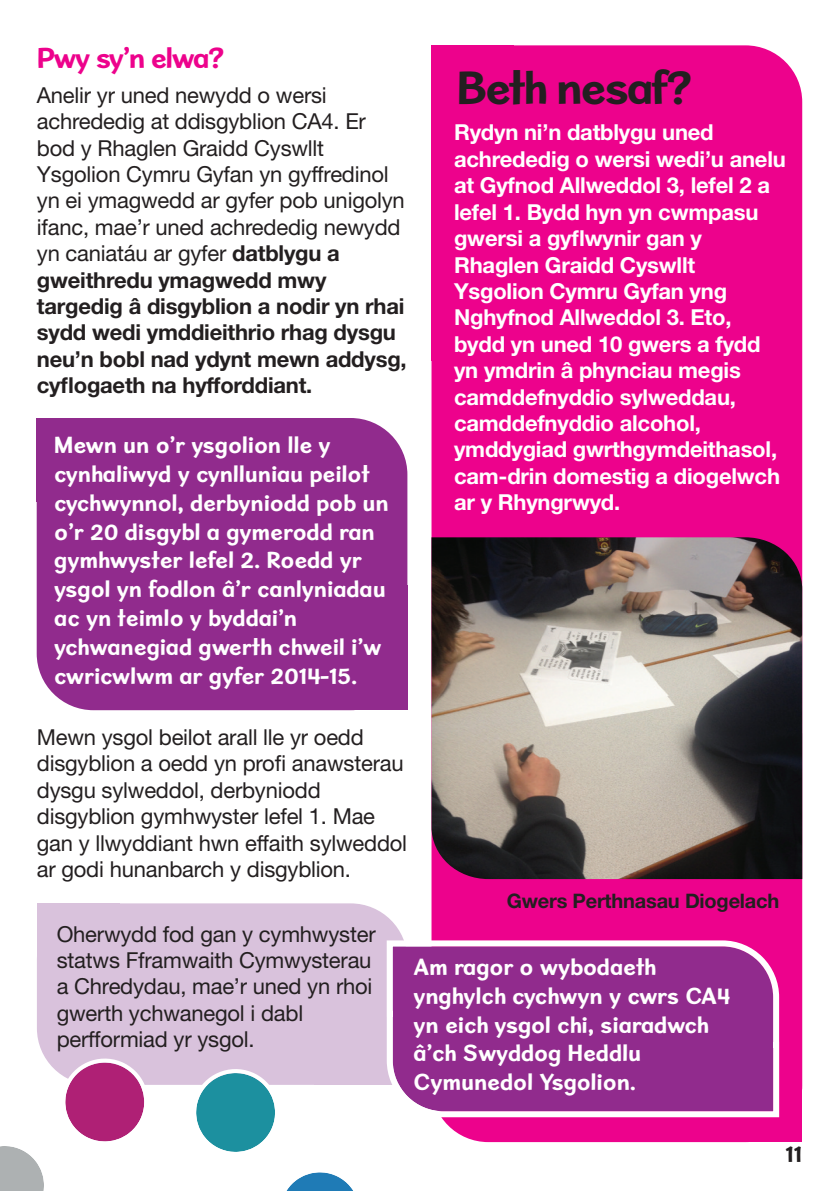
<style>
.page{position:relative;width:840px;height:1191px;background:#fff}
.page>*{position:absolute;margin:0;border:0;box-sizing:border-box;transform-origin:0 0}
.t1{font:700 48px "Sweater School Rg";letter-spacing:-.05em;color:#231f20}
.t2{font:700 30px "Sweater School Rg";letter-spacing:-.05em;color:#ed028c}
.t3{font:700 24px/28.8px "Sweater School Rg";letter-spacing:-.01em;color:#fff}
.t4{font:700 24px "Sweater School Rg";color:#231f20}
.t5{font:22px/26.4px "Helvetica Neue LT Std";letter-spacing:-.01em;color:#231f20}
.t6{font:700 22px/26.4px "Helvetica Neue LT Std";letter-spacing:-.01em;color:#fff}
.t7{font:700 20px "Helvetica Neue LT Std";letter-spacing:-.01em;color:#231f20}
.s1{font-weight:700}
</style>
<div class="page">
<div style="left:37px;top:903px;width:370px;height:181px;background:#d9c2dc;border-radius:57px"></div>
<div style="left:314px;top:1007px;width:93px;height:77px;background:#d9c2dc"></div>
<div style="left:37px;top:903px;width:82px;height:52px;background:#d9c2dc"></div>
<div style="left:37px;top:418px;width:370px;height:292px;background:#912b8d;border-radius:57px"></div>
<div style="left:313px;top:585px;width:94px;height:125px;background:#912b8d"></div>
<div style="left:37px;top:418px;width:82px;height:84px;background:#912b8d"></div>
<div style="left:431px;top:45px;width:370px;height:1097px;background:#ed028c;border-radius:57px"></div>
<div style="left:708px;top:674px;width:93px;height:468px;background:#ed028c"></div>
<div style="left:431px;top:45px;width:82px;height:315px;background:#ed028c"></div>
<svg style="left:386px;top:940px;width:392px;height:177px;background:#9d3f98"></svg>
<img style="left:431px;top:537px;width:370px;height:342px">
<svg style="left:186px;top:1069px;width:183px;height:122px"></svg>
<svg style="left:0;top:1052px;width:154px;height:139px"></svg>
<h2 class="t2" style="left:37px;top:48px;width:189px">Pwy sy’n elwa?</h2>
<p class="t5" style="left:37px;top:84px;width:371px">Anelir yr uned newydd o wersi achrededig at ddisgyblion CA4. Er bod y Rhaglen Graidd Cyswllt<br>Ysgolion Cymru Gyfan yn gyffredinol yn ei ymagwedd ar gyfer pob unigolyn ifanc, mae’r uned achrededig newydd yn caniatáu ar gyfer <span class="s1">datblygu a gweithredu ymagwedd mwy targedig â disgyblion a nodir yn rhai sydd wedi ymddieithrio rhag dysgu neu’n bobl nad ydynt mewn addysg, cyflogaeth na hyfforddiant.</span></p>
<p class="t3" style="left:54px;top:433px;width:336px">Mewn un o’r ysgolion lle y cynhaliwyd y cynlluniau peilot cychwynnol, derbyniodd pob un o’r 20 disgybl a gymerodd ran gymhwyster lefel 2. Roedd yr ysgol yn fodlon â’r canlyniadau ac yn teimlo y byddai’n ychwanegiad gwerth chweil i’w cwricwlwm ar gyfer 2014-15.</p>
<h1 class="t1" style="left:456px;top:72px;width:237px">Beth nesaf?</h1>
<p class="t6" style="left:454px;top:121px;width:333px">Rydyn ni’n datblygu uned achrededig o wersi wedi’u anelu at Gyfnod Allweddol 3, lefel 2 a lefel 1. Bydd hyn yn cwmpasu gwersi a gyflwynir gan y<br>Rhaglen Graidd Cyswllt<br>Ysgolion Cymru Gyfan yng<br>Nghyfnod Allweddol 3. Eto, bydd yn uned 10 gwers a fydd yn ymdrin â phynciau megis camddefnyddio sylweddau, camddefnyddio alcohol, ymddygiad gwrthgymdeithasol, cam-drin domestig a diogelwch ar y Rhyngrwyd.</p>
<p class="t5" style="left:37px;top:726px;width:371px">Mewn ysgol beilot arall lle yr oedd disgyblion a oedd yn profi anawsterau dysgu sylweddol, derbyniodd disgyblion gymhwyster lefel 1. Mae gan y llwyddiant hwn effaith sylweddol ar godi hunanbarch y disgyblion.</p>
<p class="t5" style="left:57px;top:922px;width:320px">Oherwydd fod gan y cymhwyster statws Fframwaith Cymwysterau a Chredydau, mae’r uned yn rhoi gwerth ychwanegol i dabl perfformiad yr ysgol.</p>
<p class="t7" style="left:506px;top:893px;width:274px">Gwers Perthnasau Diogelach</p>
<p class="t3" style="left:413px;top:955px;width:318px">Am ragor o wybodaeth ynghylch cychwyn y cwrs CA4 yn eich ysgol chi, siaradwch â’ch Swyddog Heddlu<br>Cymunedol Ysgolion.</p>
<p class="t4" style="left:785px;top:1146px;width:18px">11</p>
</div>
